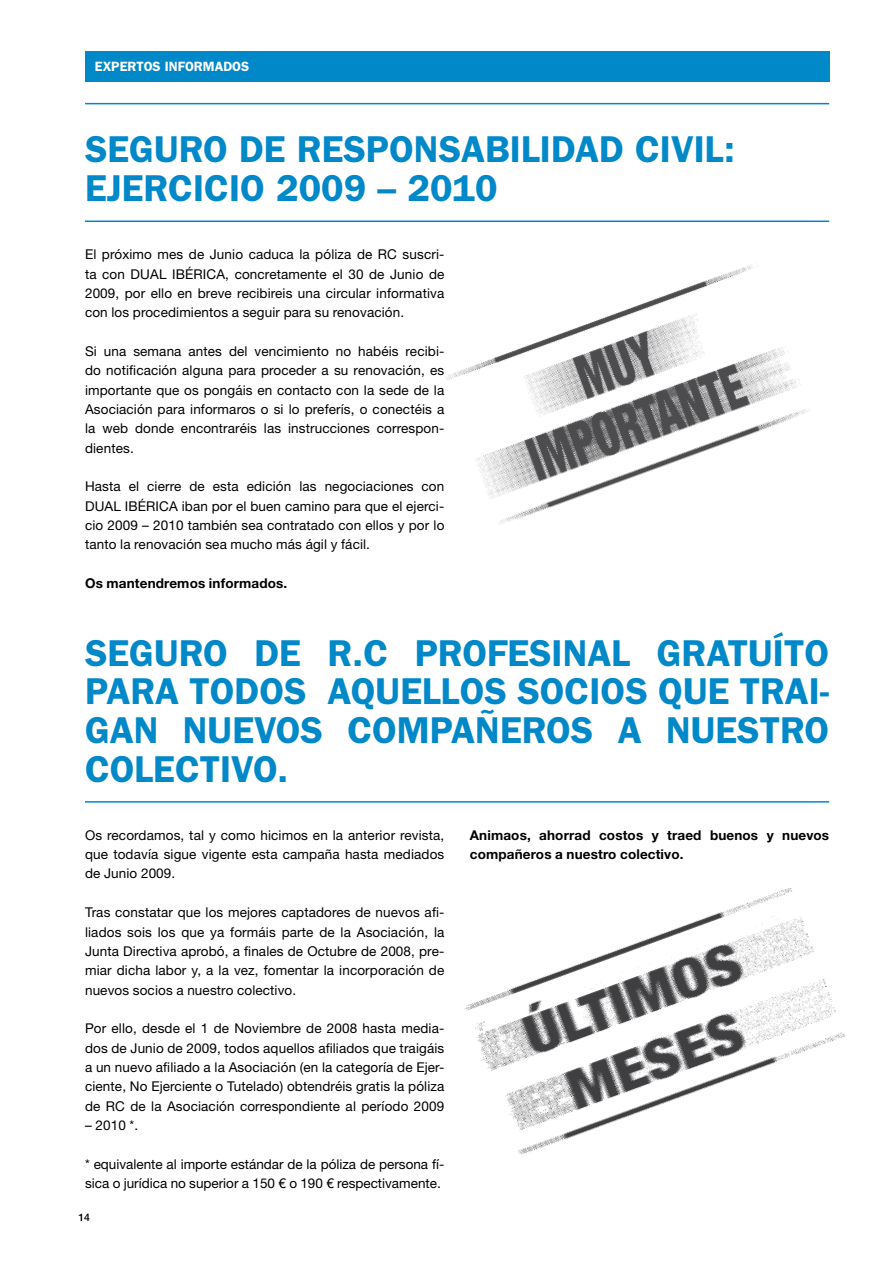
<style>
.page{position:relative;width:893px;height:1263px;background:#fff}
.page>*{position:absolute;margin:0;border:0;box-sizing:border-box;transform-origin:0 0}
.t1{font:600 37.5px "Franklin Gothic";color:#0088c9}
.t2{font:13.5px/19.4px "Helvetica Neue LT Std";letter-spacing:.01em;color:#000;text-align:justify}
.t3{font:700 13.5px/19.4px "Helvetica Neue LT Std";letter-spacing:.01em;color:#000}
.t4{font:600 13.5px "Franklin Gothic";color:#fff}
.t5{font:500 10.5px "Helvetica Neue LT Std";color:#000}
</style>
<div class="page">
<img style="left:446px;top:220px;width:384px;height:303px">
<img style="left:464px;top:801px;width:381px;height:354px">
<hr style="left:85px;top:103px;width:744px;height:1px;background:#0088c9">
<div style="left:85px;top:51px;width:744px;height:30px;background:#0088c9"></div>
<hr style="left:85px;top:220px;width:744px;height:2px;background:#0088c9">
<hr style="left:85px;top:801px;width:744px;height:2px;background:#0088c9">
<p class="t4" style="left:95px;top:58px;width:130px">EXPERTOS IN FORMADOS</p>
<h1 class="t1" style="left:85px;top:127px;width:329px">SEGURO DE RESPONSA</h1>
<h1 class="t1" style="left:485px;top:127px;width:45px">BILIDAD</h1>
<h1 class="t1" style="left:635px;top:127px;width:19px">CIVIL</h1>
<h1 class="t1" style="left:724px;top:127px;width:13px">:</h1>
<h1 class="t1" style="left:85px;top:166px;width:104px">EJERCICIO</h1>
<h1 class="t1" style="left:276px;top:166px;width:223px">2009 – 2010</h1>
<p class="t2" style="left:85px;top:245px;width:361px">El próximo mes de Junio caduca la póliza de RC suscri&shy;ta con DUAL IBÉRICA, concretamente el 30 de Junio de 2009, por ello en breve recibireis una circular informativa con los procedimientos a seguir para su renovación.</p>
<p class="t2" style="left:85px;top:341px;width:361px">Si una semana antes del vencimiento no habéis recibi&shy;do notificación alguna para proceder a su renovación, es importante que os pongáis en contacto con la sede de la Asociación para informaros o si lo preferís, o conectéis a la web donde encontraréis las instrucciones correspon&shy;dientes.</p>
<p class="t2" style="left:85px;top:477px;width:361px">Hasta el cierre de esta edición las negociaciones con DUAL IBÉRICA iban por el buen camino para que el ejerci&shy;cio 2009 – 2010 también sea contratado con ellos y por lo tanto la renovación sea mucho más ágil y fácil.</p>
<p class="t3" style="left:85px;top:573px;width:204px">Os mantendremos informados.</p>
<h1 class="t1" style="left:85px;top:631px;width:466px">SEGURO DE R.C PROFESINAL</h1>
<h1 class="t1" style="left:657px;top:631px;width:171px">GRATUÍTO</h1>
<h1 class="t1" style="left:85px;top:669px;width:150px">PARA TODOS</h1>
<h1 class="t1" style="left:327px;top:669px;width:116px">AQUELLOS</h1>
<h1 class="t1" style="left:517px;top:669px;width:23px">SOCIOS</h1>
<h1 class="t1" style="left:658px;top:669px;width:172px">QUE TRAI-</h1>
<h1 class="t1" style="left:85px;top:708px;width:49px">GAN</h1>
<h1 class="t1" style="left:183px;top:708px;width:95px">NUEVOS</h1>
<h1 class="t1" style="left:347px;top:708px;width:223px">COMPAÑEROS</h1>
<h1 class="t1" style="left:618px;top:708px;width:210px">A NUESTRO</h1>
<h1 class="t1" style="left:85px;top:747px;width:205px">COLECTIVO.</h1>
<p class="t2" style="left:85px;top:825px;width:361px">Os recordamos, tal y como hicimos en la anterior revista, que todavía sigue vigente esta campaña hasta mediados de Junio 2009.</p>
<p class="t2" style="left:85px;top:902px;width:361px">Tras constatar que los mejores captadores de nuevos afi&shy;liados sois los que ya formáis parte de la Asociación, la Junta Directiva aprobó, a finales de Octubre de 2008, pre&shy;miar dicha labor y, a la vez, fomentar la incorporación de nuevos socios a nuestro colectivo.</p>
<p class="t2" style="left:85px;top:1018px;width:361px">Por ello, desde el 1 de Noviembre de 2008 hasta media&shy;dos de Junio de 2009, todos aquellos afiliados que traigáis a un nuevo afiliado a la Asociación (en la categoría de Ejer&shy;ciente, No Ejerciente o Tutelado) obtendréis gratis la póliza de RC de la Asociación correspondiente al período 2009</p>
<p class="t2" style="left:85px;top:1115px;width:55px">– 2010 *.</p>
<p class="t2" style="left:85px;top:1154px;width:361px">* equivalente al importe estándar de la póliza de persona fí&shy;sica o jurídica no superior a 150 € o 190 € respectivamente.</p>
<p class="t5" style="left:78px;top:1211px;width:13px">14</p>
<p class="t3" style="left:470px;top:825px;width:361px">Animaos, ahorrad costos y traed buenos y nuevos compañeros a nuestro colectivo.</p>
</div>
